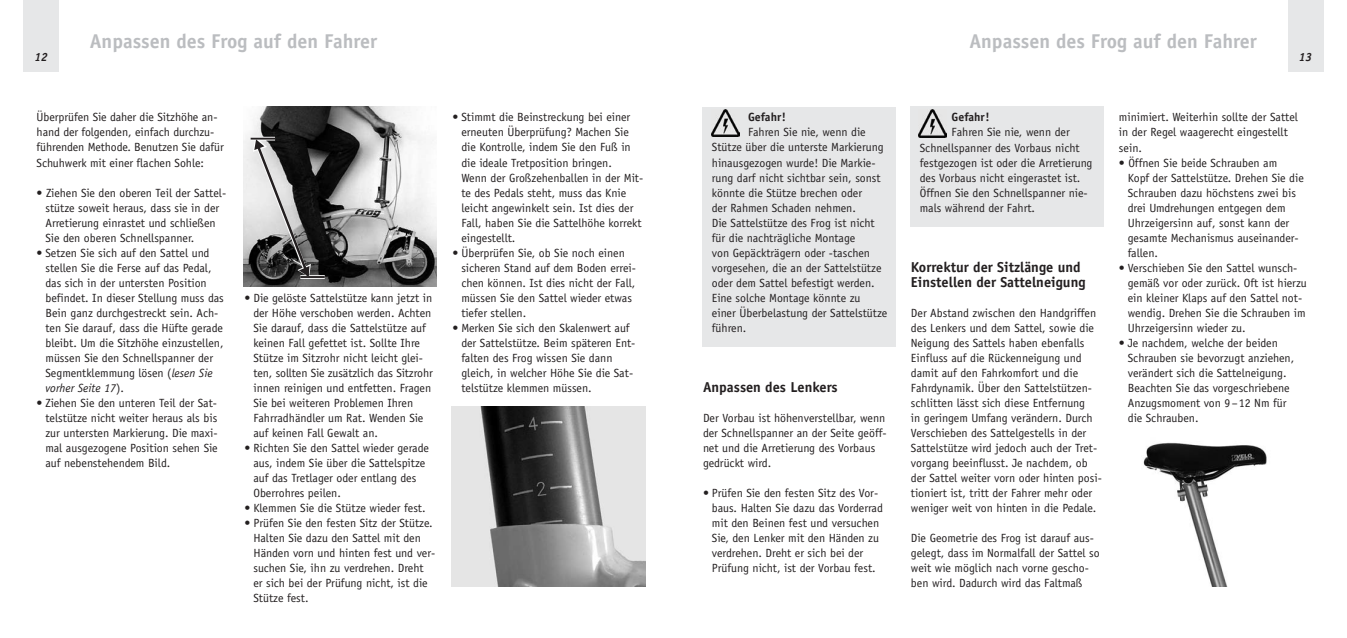
<style>
.page{position:relative;width:1347px;height:638px;background:#fff}
.page>*{position:absolute;margin:0;border:0;box-sizing:border-box;transform-origin:0 0}
.t1{font:700 20px "Officina Sans";color:#bbbdc0}
.t2{font:700 14.38px/15px "Officina Sans";color:#231f20}
.t3{font:11.88px/15px "Officina Sans";color:#231f20}
.t4{font:700 11.88px "Officina Sans";color:#231f20}
.t5{font:italic 700 11.88px "Officina Sans";color:#231f20}
.s1{font-style:italic}
</style>
<div class="page">
<img style="left:243px;top:107px;width:194px;height:180px">
<div style="left:1288px;top:0;width:35px;height:72px;background:#e6e7e8"></div>
<div style="left:23px;top:0;width:35px;height:72px;background:#e6e7e8"></div>
<img style="left:451px;top:407px;width:194px;height:179px">
<div style="left:702px;top:107px;width:193px;height:239px;background:#e6e7e8"></div>
<div style="left:909px;top:107px;width:194px;height:120px;background:#e6e7e8"></div>
<img style="left:918px;top:110px;width:29px;height:27px">
<img style="left:1143px;top:442px;width:124px;height:144px">
<img style="left:711px;top:109px;width:29px;height:28px">
<svg style="left:311px;top:275px;width:14px;height:4px"></svg>
<hr style="left:251px;top:137px;width:24px;height:3px;background:#fff">
<hr style="left:251px;top:138px;width:24px;height:2px;background:#231f20">
<svg style="left:253px;top:137px;width:58px;height:142px;background:#747373"></svg>
<hr style="left:300px;top:276px;width:25px;height:2px;background:#231f20">
<p class="t5" style="left:35px;top:52px;width:15px">12</p>
<h1 class="t1" style="left:90px;top:34px;width:289px">Anpassen des Frog auf den Fahrer</h1>
<p class="t3" style="left:37px;top:111px;width:189px">Überprüfen Sie daher die Sitzhöhe an&shy;hand der folgenden, einfach durchzu&shy;führenden Methode. Benutzen Sie dafür Schuhwerk mit einer flachen Sohle:</p>
<p class="t3" style="left:45px;top:186px;width:182px;text-indent:-9px">• Ziehen Sie den oberen Teil der Sattel&shy;stütze soweit heraus, dass sie in der Arretierung einrastet und schließen Sie den oberen Schnellspanner.</p>
<p class="t3" style="left:45px;top:246px;width:180px;text-indent:-9px">• Setzen Sie sich auf den Sattel und stellen Sie die Ferse auf das Pedal, das sich in der untersten Position befindet. In dieser Stellung muss das Bein ganz durchgestreckt sein. Ach&shy;ten Sie darauf, dass die Hüfte gerade bleibt. Um die Sitzhöhe einzustellen, müssen Sie den Schnellspanner der Segmentklemmung lösen (<span class="s1">lesen Sie vorher Seite 17</span>).</p>
<p class="t3" style="left:45px;top:396px;width:174px;text-align:justify;text-indent:-9px">• Ziehen Sie den unteren Teil der Sat&shy;telstütze nicht weiter heraus als bis zur untersten Markierung. Die maxi&shy;mal ausgezogene Position sehen Sie auf nebenstehendem Bild.</p>
<p class="t3" style="left:253px;top:291px;width:181px;text-indent:-9px">• Die gelöste Sattelstütze kann jetzt in der Höhe verschoben werden. Achten Sie darauf, dass die Sattelstütze auf keinen Fall gefettet ist. Sollte Ihre Stütze im Sitzrohr nicht leicht glei&shy;ten, sollten Sie zusätzlich das Sitzrohr innen reinigen und entfetten. Fragen Sie bei weiteren Problemen Ihren Fahrradhändler um Rat. Wenden Sie auf keinen Fall Gewalt an.</p>
<p class="t3" style="left:253px;top:441px;width:177px;text-indent:-9px">• Richten Sie den Sattel wieder gerade aus, indem Sie über die Sattelspitze auf das Tretlager oder entlang des<br>Oberrohres peilen.</p>
<p class="t3" style="left:244px;top:501px;width:183px">• Klemmen Sie die Stütze wieder fest.</p>
<p class="t3" style="left:253px;top:516px;width:183px;text-indent:-9px">• Prüfen Sie den festen Sitz der Stütze.<br>Halten Sie dazu den Sattel mit den<br>Händen vorn und hinten fest und ver&shy;suchen Sie, ihn zu verdrehen. Dreht er sich bei der Prüfung nicht, ist die<br>Stütze fest.</p>
<p class="t3" style="left:461px;top:111px;width:183px;text-indent:-9px">• Stimmt die Beinstreckung bei einer erneuten Überprüfung? Machen Sie die Kontrolle, indem Sie den Fuß in die ideale Tretposition bringen.<br>Wenn der Großzehenballen in der Mit&shy;te des Pedals steht, muss das Knie leicht angewinkelt sein. Ist dies der Fall, haben Sie die Sattelhöhe korrekt eingestellt.</p>
<p class="t3" style="left:461px;top:246px;width:176px;text-indent:-9px">• Überprüfen Sie, ob Sie noch einen sicheren Stand auf dem Boden errei&shy;chen können. Ist dies nicht der Fall, müssen Sie den Sattel wieder etwas tiefer stellen.</p>
<p class="t3" style="left:461px;top:321px;width:175px;text-indent:-9px">• Merken Sie sich den Skalenwert auf der Sattelstütze. Beim späteren Ent&shy;falten des Frog wissen Sie dann gleich, in welcher Höhe Sie die Sat&shy;telstütze klemmen müssen.</p>
<p class="t4" style="left:748px;top:113px;width:40px">Gefahr!</p>
<p class="t3" style="left:712px;top:126px;width:177px;text-indent:36px">Fahren Sie nie, wenn die<br>Stütze über die unterste Markierung hinausgezogen wurde! Die Markie&shy;rung darf nicht sichtbar sein, sonst könnte die Stütze brechen oder<br>der Rahmen Schaden nehmen.<br>Die Sattelstütze des Frog ist nicht für die nachträgliche Montage<br>von Gepäckträgern oder -taschen vorgesehen, die an der Sattelstütze oder dem Sattel befestigt werden.<br>Eine solche Montage könnte zu einer Überbelastung der Sattelstütze führen.</p>
<p class="t2" style="left:703px;top:380px;width:136px">Anpassen des Lenkers</p>
<p class="t3" style="left:703px;top:411px;width:185px">Der Vorbau ist höhenverstellbar, wenn der Schnellspanner an der Seite geöff&shy;net und die Arretierung des Vorbaus gedrückt wird.</p>
<p class="t3" style="left:712px;top:486px;width:173px;text-indent:-9px">• Prüfen Sie den festen Sitz des Vor&shy;baus. Halten Sie dazu das Vorderrad mit den Beinen fest und versuchen Sie, den Lenker mit den Händen zu verdrehen. Dreht er sich bei der Prüfung nicht, ist der Vorbau fest.</p>
<h1 class="t1" style="left:969px;top:34px;width:289px">Anpassen des Frog auf den Fahrer</h1>
<p class="t5" style="left:1298px;top:52px;width:15px">13</p>
<p class="t4" style="left:951px;top:113px;width:40px">Gefahr!</p>
<p class="t3" style="left:919px;top:126px;width:174px;text-indent:32px">Fahren Sie nie, wenn der<br>Schnellspanner des Vorbaus nicht festgezogen ist oder die Arretierung des Vorbaus nicht eingerastet ist.<br>Öffnen Sie den Schnellspanner nie&shy;mals während der Fahrt.</p>
<p class="t2" style="left:911px;top:260px;width:176px">Korrektur der Sitzlänge und<br>Einstellen der Sattelneigung</p>
<p class="t3" style="left:911px;top:306px;width:192px">Der Abstand zwischen den Handgriffen des Lenkers und dem Sattel, sowie die Neigung des Sattels haben ebenfalls Einfluss auf die Rückenneigung und damit auf den Fahrkomfort und die Fahrdynamik. Über den Sattelstützen&shy;schlitten lässt sich diese Entfernung<br>in geringem Umfang verändern. Durch Verschieben des Sattelgestells in der Sattelstütze wird jedoch auch der Tret&shy;vorgang beeinflusst. Je nachdem, ob der Sattel weiter vorn oder hinten posi&shy;tioniert ist, tritt der Fahrer mehr oder weniger weit von hinten in die Pedale.</p>
<p class="t3" style="left:911px;top:531px;width:190px">Die Geometrie des Frog ist darauf aus&shy;gelegt, dass im Normalfall der Sattel so weit wie möglich nach vorne gescho&shy;ben wird. Dadurch wird das Faltmaß</p>
<p class="t3" style="left:1118px;top:111px;width:181px">minimiert. Weiterhin sollte der Sattel in der Regel waagerecht eingestellt sein.</p>
<p class="t3" style="left:1127px;top:156px;width:177px;text-indent:-9px">• Öffnen Sie beide Schrauben am<br>Kopf der Sattelstütze. Drehen Sie die<br>Schrauben dazu höchstens zwei bis drei Umdrehungen entgegen dem<br>Uhrzeigersinn auf, sonst kann der gesamte Mechanismus auseinander&shy;fallen.</p>
<p class="t3" style="left:1127px;top:261px;width:180px;text-indent:-9px">• Verschieben Sie den Sattel wunsch&shy;gemäß vor oder zurück. Oft ist hierzu ein kleiner Klaps auf den Sattel not&shy;wendig. Drehen Sie die Schrauben im Uhrzeigersinn wieder zu.</p>
<p class="t3" style="left:1127px;top:336px;width:168px;text-indent:-9px">• Je nachdem, welche der beiden<br>Schrauben sie bevorzugt anziehen, verändert sich die Sattelneigung.<br>Beachten Sie das vorgeschriebene<br>Anzugsmoment von 9–12 Nm für die Schrauben.</p>
</div>
